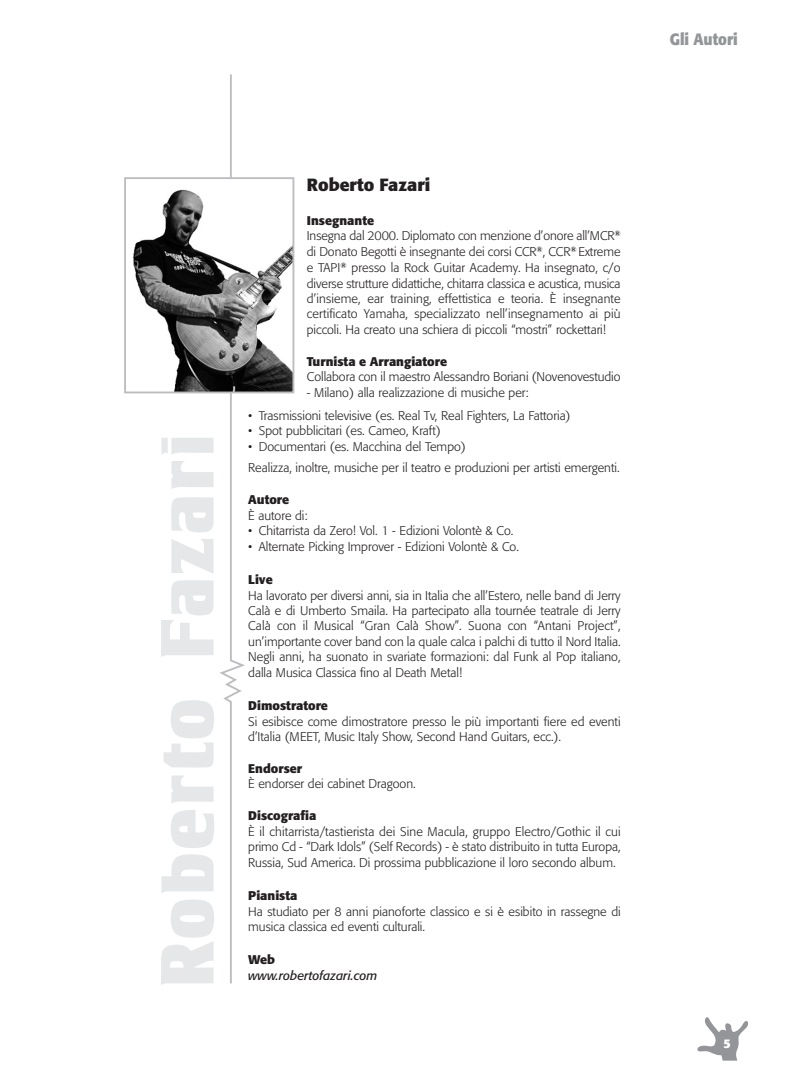
<style>
.page{position:relative;width:798px;height:1081px;background:#fff}
.page>*{position:absolute;margin:0;border:0;box-sizing:border-box;transform-origin:0 0}
.t1{font:700 17.5px "Formata";color:#231f20}
.t2{font:700 16.25px "Formata";color:#939598;scale:.9 1}
.t3{font:300 12.5px/15.6px "Formata";color:#231f20}
.t4{font:italic 12.5px/15.8px "Formata";color:#231f20}
.t5{font:700 12.5px "Formata";color:#fff}
.s1{font-weight:700}
.s2{font-weight:700;font-style:normal}
</style>
<div class="page">
<svg style="left:697px;top:1017px;width:50px;height:43px"></svg>
<svg style="left:161px;top:74px;width:86px;height:911px"></svg>
<div style="left:126px;top:179px;width:166px;height:212px;background:#fff"></div>
<img style="left:133px;top:189px;width:158px;height:201px">
<div style="left:124px;top:177px;width:170px;height:216px;border:2px solid #bcbdc0"></div>
<p class="t2" style="left:669px;top:32px;width:77px">Gli Autori</p>
<p class="t1" style="left:307px;top:177px;width:125px">Roberto Fazari</p>
<p class="t3" style="left:307px;top:213px;width:315px"><span class="s1">Insegnante<br></span>Insegna dal 2000. Diplomato con menzione d’onore all’MCR<sup>® </sup>di Donato Begotti è insegnante dei corsi CCR<sup>®</sup>, CCR<sup>®</sup> Extreme e TAPI<sup>®</sup> presso la Rock Guitar Academy. Ha insegnato, c/o diverse strutture didattiche, chitarra classica e acustica, musica d’insieme, ear training, effettistica e teoria. È insegnante certificato Yamaha, specializzato nell’insegnamento ai più piccoli. Ha creato una schiera di piccoli “mostri” rockettari!</p>
<p class="t3" style="left:307px;top:354px;width:315px"><span class="s1">Turnista e Arrangiatore<br></span>Collabora con il maestro Alessandro Boriani (Novenovestudio</p>
<p class="t3" style="left:307px;top:385px;width:223px">- Milano) alla realizzazione di musiche per:</p>
<p class="t3" style="left:248px;top:408px;width:324px">• Trasmissioni televisive (es. Real Tv, Real Fighters, La Fattoria)</p>
<p class="t3" style="left:248px;top:424px;width:194px">• Spot pubblicitari (es. Cameo, Kraft)</p>
<p class="t3" style="left:248px;top:436px;width:373px;line-height:21.8px">• Documentari (es. Macchina del Tempo)<br>Realizza, inoltre, musiche per il teatro e produzioni per artisti emergenti.</p>
<p class="t3" style="left:248px;top:493px;width:61px"><span class="s1">Autore<br></span>È autore di:</p>
<p class="t3" style="left:248px;top:524px;width:266px">• Chitarrista da Zero! Vol. 1 - Edizioni Volontè &amp; Co.</p>
<p class="t3" style="left:248px;top:539px;width:272px">• Alternate Picking Improver - Edizioni Volontè &amp; Co.</p>
<p class="t3" style="left:248px;top:572px;width:374px"><span class="s1">Live<br></span>Ha lavorato per diversi anni, sia in Italia che all’Estero, nelle band di Jerry Calà e di Umberto Smaila. Ha partecipato alla tournée teatrale di Jerry Calà con il Musical “Gran Calà Show”. Suona con “Antani Project”, un’importante cover band con la quale calca i palchi di tutto il Nord Italia.<br>Negli anni, ha suonato in svariate formazioni: dal Funk al Pop italiano, dalla Musica Classica fino al Death Metal!</p>
<p class="t3" style="left:248px;top:698px;width:374px"><span class="s1">Dimostratore<br></span>Si esibisce come dimostratore presso le più importanti fiere ed eventi d’Italia (MEET, Music Italy Show, Second Hand Guitars, ecc.).</p>
<p class="t3" style="left:248px;top:761px;width:169px"><span class="s1">Endorser<br></span>È endorser dei cabinet Dragoon.</p>
<p class="t3" style="left:248px;top:809px;width:374px"><span class="s1">Discografia<br></span>È il chitarrista/tastierista dei Sine Macula, gruppo Electro/Gothic il cui primo Cd - “Dark Idols” (Self Records) - è stato distribuito in tutta Europa, Russia, Sud America. Di prossima pubblicazione il loro secondo album.</p>
<p class="t3" style="left:248px;top:888px;width:374px"><span class="s1">Pianista<br></span>Ha studiato per 8 anni pianoforte classico e si è esibito in rassegne di musica classica ed eventi culturali.</p>
<p class="t4" style="left:248px;top:952px;width:131px"><span class="s2">Web </span>www.robertofazari.com</p>
<p class="t5" style="left:723px;top:1038px;width:9px">5</p>
</div>
